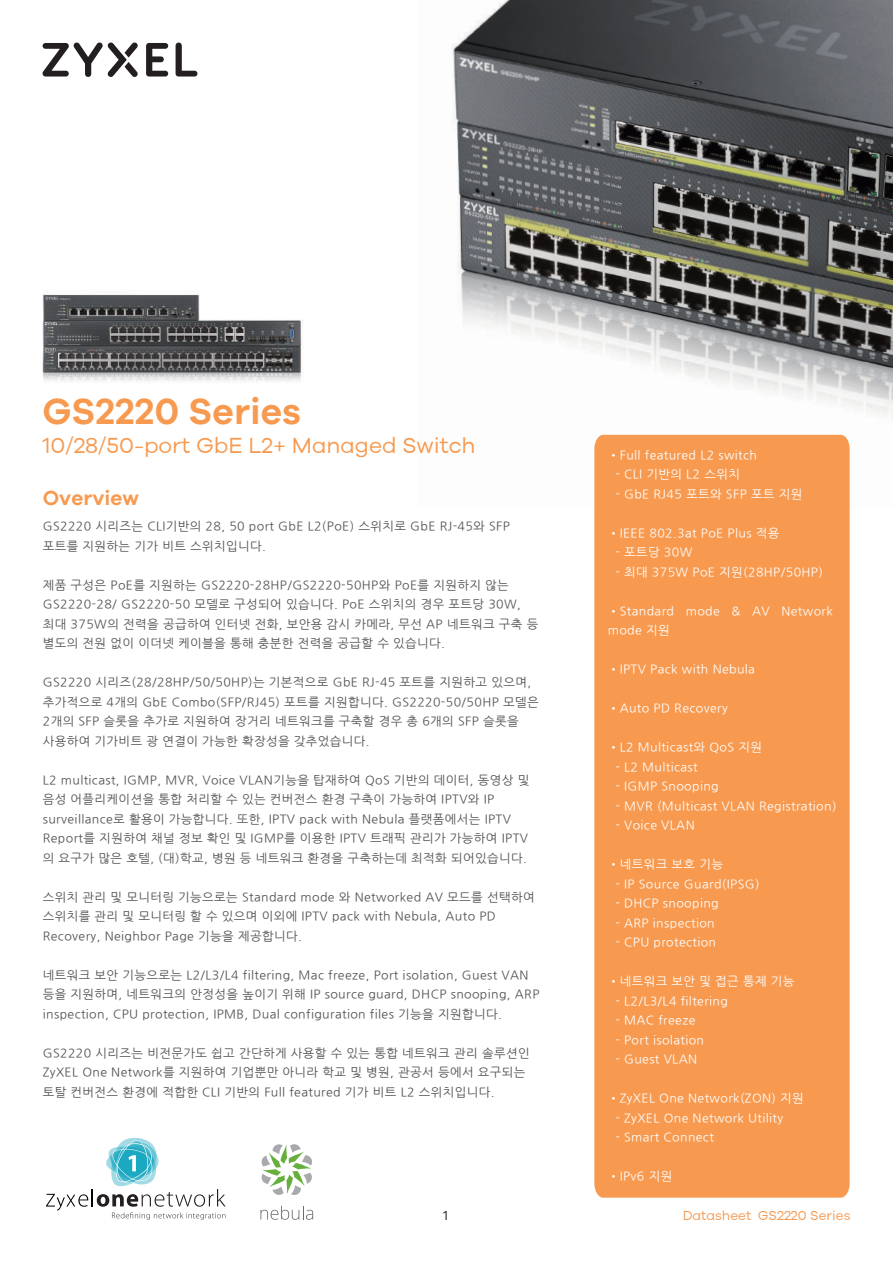
<style>
.page{position:relative;width:893px;height:1263px;background:#fff}
.page>*{position:absolute;margin:0;border:0;box-sizing:border-box;transform-origin:0 0}
.t1{font:600 37.5px "Galano Grotesque";color:#f79a50}
.t2{font:22.5px "Galano Grotesque";color:#f79a50}
.t3{font:600 21px "Galano Grotesque";color:#f79a50}
.t4{font:13.5px "Galano Grotesque";color:#f79a50}
.t5{font:13.5px "Galano Grotesque";color:#231f20}
.t6{font:12px/19.5px "Nanum Gothic";letter-spacing:.03em;color:#515153}
.t7{font:12px/19.5px "Nanum Gothic";letter-spacing:.03em;color:#fff}
</style>
<div class="page">
<img style="left:42px;top:292px;width:262px;height:90px">
<img style="left:452px;top:0;width:441px;height:435px">
<svg style="left:176px;top:43px;width:21px;height:34px"></svg>
<svg style="left:146px;top:43px;width:22px;height:34px"></svg>
<svg style="left:42px;top:42px;width:96px;height:35px"></svg>
<svg style="left:46px;top:1138px;width:180px;height:82px"></svg>
<svg style="left:260px;top:1206px;width:53px;height:14px"></svg>
<svg style="left:261px;top:1144px;width:51px;height:51px"></svg>
<div style="left:594px;top:435px;width:256px;height:763px;background:#f79a50"></div>
<h1 class="t1" style="left:43px;top:388px;width:260px">GS2220 Series</h1>
<h2 class="t2" style="left:43px;top:432px;width:435px">10/28/50-port GbE L2+ Managed Switch</h2>
<h3 class="t3" style="left:43px;top:485px;width:98px">Overview</h3>
<p class="t6" style="left:43px;top:517px;width:469px">GS2220 시리즈는 CLI기반의 28, 50 port GbE L2(PoE) 스위치로 GbE RJ-45와 SFP 포트를 지원하는 기가 비트 스위치입니다.</p>
<p class="t6" style="left:43px;top:575px;width:497px">제품 구성은 PoE를 지원하는 GS2220-28HP/GS2220-50HP와 PoE를 지원하지 않는 GS2220-28/ GS2220-50 모델로 구성되어 있습니다. PoE 스위치의 경우 포트당 30W, 최대 375W의 전력을 공급하여 인터넷 전화, 보안용 감시 카메라, 무선 AP 네트워크 구축 등 별도의 전원 없이 이더넷 케이블을 통해 충분한 전력을 공급할 수 있습니다.</p>
<p class="t6" style="left:43px;top:673px;width:497px">GS2220 시리즈(28/28HP/50/50HP)는 기본적으로 GbE RJ-45 포트를 지원하고 있으며, 추가적으로 4개의 GbE Combo(SFP/RJ45) 포트를 지원합니다. GS2220-50/50HP 모델은 2개의 SFP 슬롯을 추가로 지원하여 장거리 네트워크를 구축할 경우 총 6개의 SFP 슬롯을 사용하여 기가비트 광 연결이 가능한 확장성을 갖추었습니다.</p>
<p class="t6" style="left:43px;top:770px;width:488px">L2 multicast, IGMP, MVR, Voice VLAN기능을 탑재하여 QoS 기반의 데이터, 동영상 및 음성 어플리케이션을 통합 처리할 수 있는 컨버전스 환경 구축이 가능하여 IPTV와 IP surveillance로 활용이 가능합니다. 또한, IPTV pack with Nebula 플랫폼에서는 IPTV Report를 지원하여 채널 정보 확인 및 IGMP를 이용한 IPTV 트래픽 관리가 가능하여 IPTV 의 요구가 많은 호텔, (대)학교, 병원 등 네트워크 환경을 구축하는데 최적화 되어있습니다.</p>
<p class="t6" style="left:43px;top:887px;width:493px">스위치 관리 및 모니터링 기능으로는 Standard mode 와 Networked AV 모드를 선택하여 스위치를 관리 및 모니터링 할 수 있으며 이외에 IPTV pack with Nebula, Auto PD<br>Recovery, Neighbor Page 기능을 제공합니다.</p>
<p class="t6" style="left:43px;top:965px;width:498px">네트워크 보안 기능으로는 L2/L3/L4 filtering, Mac freeze, Port isolation, Guest VAN 등을 지원하며, 네트워크의 안정성을 높이기 위해 IP source guard, DHCP snooping, ARP inspection, CPU protection, IPMB, Dual configuration files 기능을 지원합니다.</p>
<p class="t6" style="left:43px;top:1043px;width:488px">GS2220 시리즈는 비전문가도 쉽고 간단하게 사용할 수 있는 통합 네트워크 관리 솔루션인<br>ZyXEL One Network를 지원하여 기업뿐만 아니라 학교 및 병원, 관공서 등에서 요구되는 토탈 컨버전스 환경에 적합한 CLI 기반의 Full featured 기가 비트 L2 스위치입니다.</p>
<p class="t7" style="left:608px;top:445px;width:151px">•Full featured L2 switch</p>
<p class="t7" style="left:615px;top:465px;width:126px">- CLI 기반의 L2 스위치</p>
<p class="t7" style="left:615px;top:484px;width:189px">- GbE RJ45 포트와 SFP 포트 지원</p>
<p class="t7" style="left:608px;top:523px;width:173px">•IEEE 802.3at PoE Plus 적용</p>
<p class="t7" style="left:615px;top:543px;width:79px">- 포트당 30W</p>
<p class="t7" style="left:615px;top:562px;width:209px">- 최대 375W PoE 지원(28HP/50HP)</p>
<p class="t7" style="left:608px;top:601px;width:227px">•Standard mode &amp; AV Network mode 지원</p>
<p class="t7" style="left:608px;top:660px;width:149px">•IPTV Pack with Nebula</p>
<p class="t7" style="left:608px;top:699px;width:122px">•Auto PD Recovery</p>
<p class="t7" style="left:608px;top:738px;width:156px">•L2 Multicast와 QoS 지원</p>
<p class="t7" style="left:615px;top:757px;width:84px">- L2 Multicast</p>
<p class="t7" style="left:615px;top:777px;width:105px">- IGMP Snooping</p>
<p class="t7" style="left:615px;top:796px;width:223px">- MVR (Multicast VLAN Registration)</p>
<p class="t7" style="left:615px;top:816px;width:81px">- Voice VLAN</p>
<p class="t7" style="left:608px;top:855px;width:117px">•네트워크 보호 기능</p>
<p class="t7" style="left:615px;top:874px;width:146px">- IP Source Guard(IPSG)</p>
<p class="t7" style="left:615px;top:894px;width:105px">- DHCP snooping</p>
<p class="t7" style="left:615px;top:913px;width:101px">- ARP inspection</p>
<p class="t7" style="left:615px;top:933px;width:102px">- CPU protection</p>
<p class="t7" style="left:608px;top:972px;width:188px">•네트워크 보안 및 접근 통제 기능</p>
<p class="t7" style="left:615px;top:991px;width:114px">- L2/L3/L4 filtering</p>
<p class="t7" style="left:615px;top:1011px;width:82px">- MAC freeze</p>
<p class="t7" style="left:615px;top:1030px;width:90px">- Port isolation</p>
<p class="t7" style="left:615px;top:1050px;width:83px">- Guest VLAN</p>
<p class="t7" style="left:608px;top:1089px;width:198px">•ZyXEL One Network(ZON) 지원</p>
<p class="t7" style="left:615px;top:1108px;width:169px">- ZyXEL One Network Utility</p>
<p class="t7" style="left:615px;top:1128px;width:100px">- Smart Connect</p>
<p class="t7" style="left:608px;top:1167px;width:66px">•IPv6 지원</p>
<p class="t5" style="left:443px;top:1207px;width:6px">1</p>
<p class="t4" style="left:683px;top:1207px;width:169px">Datasheet GS2220 Series</p>
</div>
